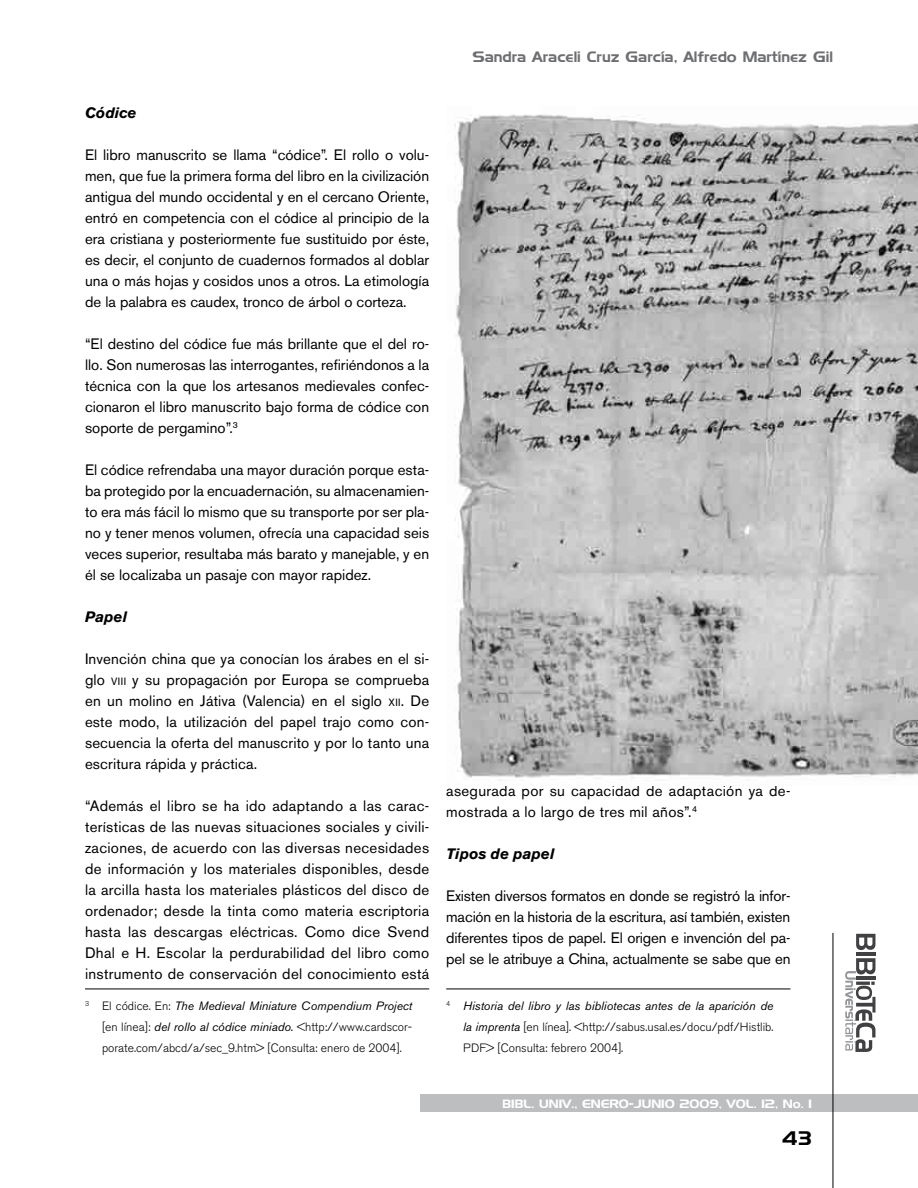
<style>
.page{position:relative;width:918px;height:1188px;background:#fff}
.page>*{position:absolute;margin:0;border:0;box-sizing:border-box;transform-origin:0 0}
.t1{font:19.5px "Denmark";color:#000}
.t2{font:15px/21px "Akzidenz Grotesk BE";color:#000;text-align:justify}
.t3{font:15px/21px "Akzidenz Grotesk BE";letter-spacing:.02em;color:#000}
.t4{font:15px "Denmark";color:#6d6e71}
.t5{font:italic 700 15px "Akzidenz Grotesk BE";color:#000}
.t6{font:300 12px/21px "Akzidenz Grotesk BE";color:#000;text-align:justify}
.t7{font:12px "Denmark";color:#fff}
.s1{font-size:10.5px}
.s2{font-weight:400;font-style:italic}
</style>
<div class="page">
<div style="left:421px;top:1094px;width:497px;height:17px;background:#bcbec0"></div>
<hr style="left:833px;top:933px;width:1px;height:255px;background:#000">
<svg style="left:856px;top:934px;width:19px;height:16px"></svg>
<hr style="left:856px;top:952px;width:19px;height:4px;background:#414042">
<svg style="left:845px;top:958px;width:30px;height:94px"></svg>
<hr style="left:446px;top:989px;width:344px;height:1px;background:#000">
<hr style="left:85px;top:989px;width:344px;height:1px;background:#000">
<img style="left:455px;top:114px;width:463px;height:667px">
<p class="t5" style="left:85px;top:103px;width:53px">Códice</p>
<p class="t2" style="left:85px;top:144px;width:346px">El libro manuscrito se llama “códice”. El rollo o volu&shy;men, que fue la primera forma del libro en la civilización antigua del mundo occidental y en el cercano Oriente, entró en competencia con el códice al principio de la era cristiana y posteriormente fue sustituido por éste, es decir, el conjunto de cuadernos formados al doblar una o más hojas y cosidos unos a otros. La etimología de la palabra es caudex, tronco de árbol o corteza.</p>
<p class="t2" style="left:85px;top:333px;width:346px">“El destino del códice fue más brillante que el del ro&shy;llo. Son numerosas las interrogantes, refiriéndonos a la técnica con la que los artesanos medievales confec&shy;cionaron el libro manuscrito bajo forma de códice con soporte de pergamino”.<sup>3</sup></p>
<p class="t2" style="left:85px;top:459px;width:346px">El códice refrendaba una mayor duración porque esta&shy;ba protegido por la encuadernación, su almacenamien&shy;to era más fácil lo mismo que su transporte por ser pla&shy;no y tener menos volumen, ofrecía una capacidad seis veces superior, resultaba más barato y manejable, y en él se localizaba un pasaje con mayor rapidez.</p>
<p class="t5" style="left:85px;top:607px;width:44px">Papel</p>
<p class="t2" style="left:85px;top:648px;width:346px">Invención china que ya conocían los árabes en el si&shy;glo <span class="s1">viii</span> y su propagación por Europa se comprueba en un molino en Játiva (Valencia) en el siglo <span class="s1">xii</span>. De este modo, la utilización del papel trajo como con&shy;secuencia la oferta del manuscrito y por lo tanto una escritura rápida y práctica.</p>
<p class="t2" style="left:85px;top:795px;width:346px">“Además el libro se ha ido adaptando a las carac&shy;terísticas de las nuevas situaciones sociales y civili&shy;zaciones, de acuerdo con las diversas necesidades de información y los materiales disponibles, desde la arcilla hasta los materiales plásticos del disco de ordenador; desde la tinta como materia escriptoria hasta las descargas eléctricas. Como dice Svend Dhal e H. Escolar la perdurabilidad del libro como instrumento de conservación del conocimiento está</p>
<p class="t6" style="left:102px;top:996px;width:312px;text-indent:-17px"><sup>3</sup> El códice. En: <span class="s2">The Medieval Miniature Compendium Project </span>[en línea]: <span class="s2">del rollo al códice miniado.</span> &lt;http://www.cardscor&shy;porate.com/abcd/a/sec_9.htm&gt; [Consulta: enero de 2004].</p>
<p class="t4" style="left:472px;top:48px;width:362px">Sandra Araceli Cruz García, Alfredo Martínez Gil</p>
<p class="t3" style="left:446px;top:781px;width:346px">asegurada por su capacidad de adaptación ya de&shy;mostrada a lo largo de tres mil años”.<sup>4</sup></p>
<p class="t5" style="left:446px;top:845px;width:110px">Tipos de papel</p>
<p class="t2" style="left:446px;top:886px;width:346px">Existen diversos formatos en donde se registró la infor&shy;mación en la historia de la escritura, así también, existen diferentes tipos de papel. El origen e invención del pa&shy;pel se le atribuye a China, actualmente se sabe que en</p>
<p class="t6" style="left:463px;top:996px;width:312px;text-indent:-17px"><sup>4</sup> <span class="s2">Historia del libro y las bibliotecas antes de la aparición de la imprenta</span> [en línea]. &lt;http://sabus.usal.es/docu/pdf/Histlib.<br>PDF&gt; [Consulta: febrero 2004].</p>
<p class="t7" style="left:503px;top:1096px;width:311px">BIBL. UNIV., ENERO-JUNIO 2009, VOL. 12, No. 1</p>
<h1 class="t1" style="left:782px;top:1127px;width:32px">43</h1>
</div>
